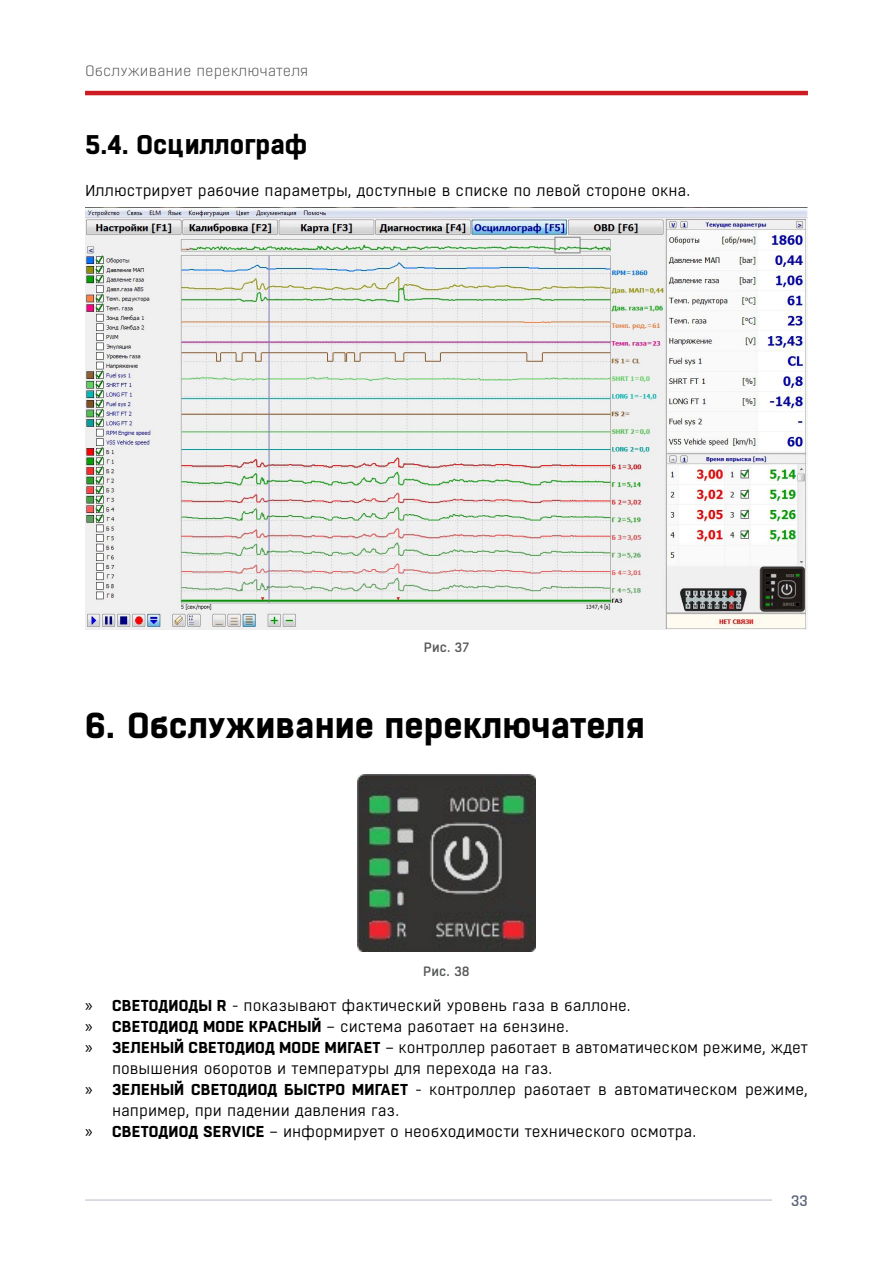
<style>
.page{position:relative;width:893px;height:1263px;background:#fff}
.page>*{position:absolute;margin:0;border:0;box-sizing:border-box;transform-origin:0 0}
.t1{font:700 36px "Boxed";color:#000}
.t2{font:700 27px "Boxed";color:#000}
.t3{font:600 16.5px "Rajdhani";color:#5b647a}
.t4{font:15.75px "Boxed";color:#000}
.t5{font:300 15px "Boxed";color:#58595b}
.t6{font:500 13.5px "Boxed";color:#58595b}
.s1{font-family:"Myriad Pro";font-size:18px}
.s2{font-weight:700}
</style>
<div class="page">
<hr style="left:85px;top:91px;width:723px;height:4px;background:#ce1b22">
<hr style="left:85px;top:1199px;width:687px;height:2px;background:#d1d2da">
<img style="left:85px;top:208px;width:723px;height:421px">
<img style="left:357px;top:774px;width:179px;height:177px">
<p class="t5" style="left:85px;top:62px;width:225px">Обслуживание переключателя</p>
<h2 class="t2" style="left:85px;top:127px;width:224px">5.4. Осциллограф</h2>
<p class="t4" style="left:85px;top:181px;width:607px">Иллюстрирует рабочие параметры, доступные в списке по левой стороне окна.</p>
<p class="t6" style="left:424px;top:639px;width:47px">Рис. 37</p>
<h1 class="t1" style="left:85px;top:701px;width:561px">6. Обслуживание переключателя</h1>
<p class="t6" style="left:423px;top:963px;width:48px">Рис. 38</p>
<p class="t4" style="left:85px;top:995px;width:547px"><span class="s1">»</span> <span class="s2">Светодиоды R</span> - показывают фактический уровень газа в баллоне.</p>
<p class="t4" style="left:85px;top:1016px;width:485px"><span class="s1">»</span> <span class="s2">Светодиод MODE красный</span> – система работает на бензине.</p>
<p class="t4" style="left:85px;top:1037px;width:724px"><span class="s1">»</span> <span class="s2">Зеленый светодиод MODE мигает</span> – контроллер работает в автоматическом режиме, ждет</p>
<p class="t4" style="left:112px;top:1058px;width:442px">повышения оборотов и температуры для перехода на газ.</p>
<p class="t4" style="left:85px;top:1079px;width:724px"><span class="s1">»</span> <span class="s2">Зеленый светодиод быстро мигает</span> - контроллер работает в автоматическом режиме,</p>
<p class="t4" style="left:112px;top:1100px;width:289px">например, при падении давления газ.</p>
<p class="t4" style="left:85px;top:1121px;width:613px"><span class="s1">»</span> <span class="s2">Светодиод SERVICE</span> – информирует о необходимости технического осмотра.</p>
<p class="t3" style="left:791px;top:1190px;width:18px">33</p>
</div>
